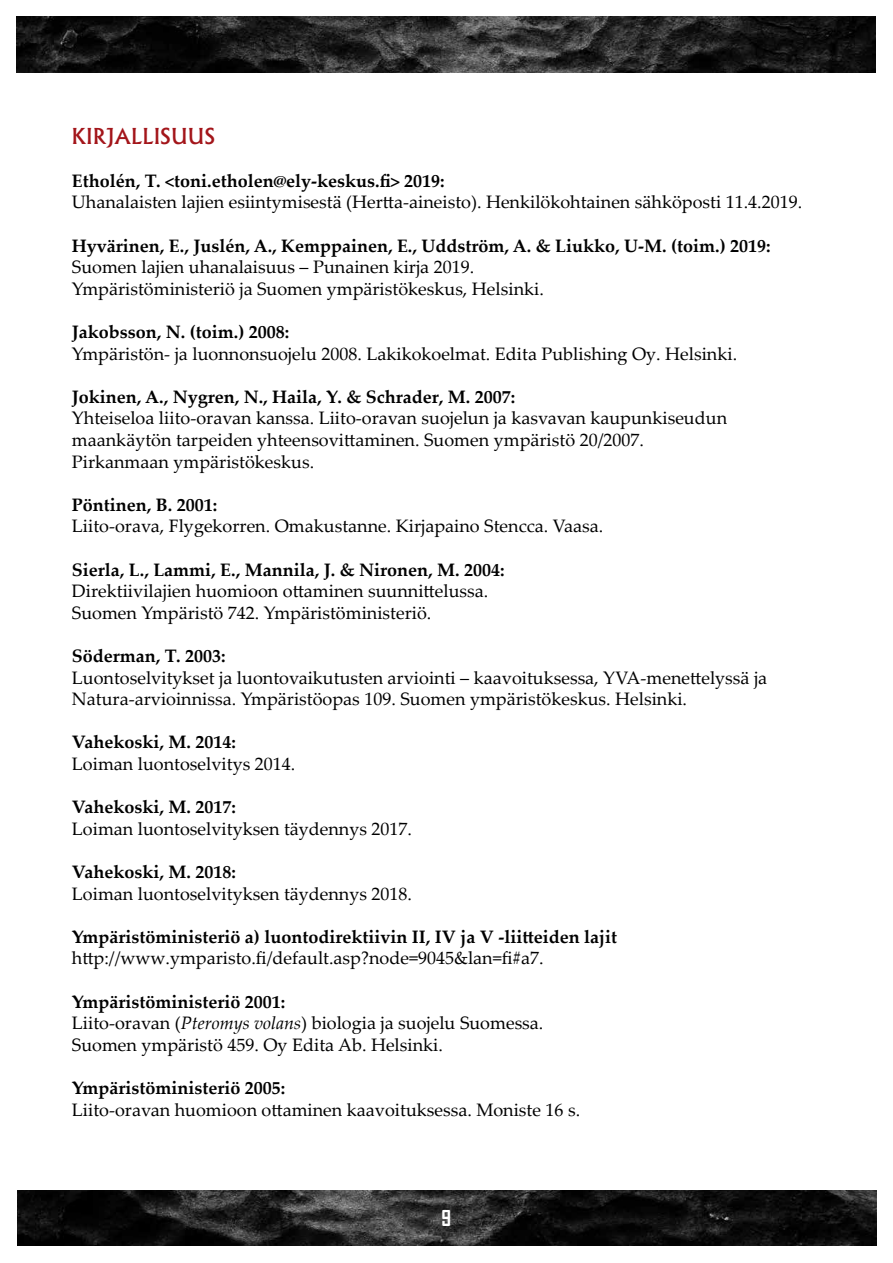
<style>
.page{position:relative;width:893px;height:1263px;background:#fff}
.page>*{position:absolute;margin:0;border:0;box-sizing:border-box;transform-origin:0 0}
.t1{font:500 21px "Albertus";color:#a3151a}
.t2{font:700 21px "Agency FB";color:#fff}
.t3{font:18px/21.6px "Palatino Linotype";color:#000}
.t4{font:700 18px "Palatino Linotype";color:#000}
.s1{font-weight:700}
.s2{font-style:italic}
</style>
<div class="page">
<img style="left:17px;top:17px;width:859px;height:55px">
<img style="left:17px;top:1191px;width:859px;height:55px">
<p class="t1" style="left:72px;top:123px;width:72px">KIRJALLISUUS</p>
<p class="t4" style="left:72px;top:168px;width:374px">Etholén, T. &lt;toni.etholen@ely-keskus.fi&gt; 2019:</p>
<p class="t3" style="left:72px;top:191px;width:732px">Uhanalaisten lajien esiintymisestä (Hertta-aineisto). Henkilökohtainen sähköposti 11.4.2019.</p>
<p class="t4" style="left:72px;top:233px;width:700px">Hyvärinen, E., Juslén, A., Kemppainen, E., Uddström, A. &amp; Liukko, U-M. (toim.) 2019:</p>
<p class="t3" style="left:72px;top:256px;width:473px">Suomen lajien uhanalaisuus – Punainen kirja 2019.<br>Ympäristöministeriö ja Suomen ympäristökeskus, Helsinki.</p>
<p class="t4" style="left:72px;top:319px;width:219px">Jakobsson, N. (toim.) 2008:</p>
<p class="t3" style="left:72px;top:342px;width:667px">Ympäristön- ja luonnonsuojelu 2008. Lakikokoelmat. Edita Publishing Oy. Helsinki.</p>
<p class="t4" style="left:72px;top:384px;width:445px">Jokinen, A., Nygren, N., Haila, Y. &amp; Schrader, M. 2007:</p>
<p class="t3" style="left:72px;top:407px;width:657px">Yhteiseloa liito-oravan kanssa. Liito-oravan suojelun ja kasvavan kaupunkiseudun maankäytön tarpeiden yhteensovittaminen. Suomen ympäristö 20/2007.<br>Pirkanmaan ympäristökeskus.</p>
<p class="t4" style="left:72px;top:492px;width:147px">Pöntinen, B. 2001:</p>
<p class="t3" style="left:72px;top:515px;width:533px">Liito-orava, Flygekorren. Omakustanne. Kirjapaino Stencca. Vaasa.</p>
<p class="t4" style="left:72px;top:557px;width:434px">Sierla, L., Lammi, E., Mannila, J. &amp; Nironen, M. 2004:</p>
<p class="t3" style="left:72px;top:580px;width:418px">Direktiivilajien huomioon ottaminen suunnittelussa.<br>Suomen Ympäristö 742. Ympäristöministeriö.</p>
<p class="t4" style="left:72px;top:643px;width:155px">Söderman, T. 2003:</p>
<p class="t3" style="left:72px;top:666px;width:697px">Luontoselvitykset ja luontovaikutusten arviointi – kaavoituksessa, YVA-menettelyssä ja<br>Natura-arvioinnissa. Ympäristöopas 109. Suomen ympäristökeskus. Helsinki.</p>
<p class="t4" style="left:72px;top:729px;width:166px">Vahekoski, M. 2014:</p>
<p class="t3" style="left:72px;top:752px;width:225px">Loiman luontoselvitys 2014.</p>
<p class="t4" style="left:72px;top:794px;width:166px">Vahekoski, M. 2017:</p>
<p class="t3" style="left:72px;top:817px;width:342px">Loiman luontoselvityksen täydennys 2017.</p>
<p class="t4" style="left:72px;top:859px;width:166px">Vahekoski, M. 2018:</p>
<p class="t3" style="left:72px;top:882px;width:342px">Loiman luontoselvityksen täydennys 2018.</p>
<p class="t4" style="left:72px;top:924px;width:547px">Ympäristöministeriö a) luontodirektiivin II, IV ja V -liitteiden lajit</p>
<p class="t3" style="left:72px;top:947px;width:473px">http://www.ymparisto.fi/default.asp?node=9045&amp;lan=fi#a7.</p>
<p class="t3" style="left:72px;top:990px;width:473px"><span class="s1">Ympäristöministeriö 2001:<br></span>Liito-oravan (<span class="s2">Pteromys volans</span>) biologia ja suojelu Suomessa.<br>Suomen ympäristö 459. Oy Edita Ab. Helsinki.</p>
<p class="t4" style="left:72px;top:1075px;width:215px">Ympäristöministeriö 2005:</p>
<p class="t3" style="left:72px;top:1098px;width:510px">Liito-oravan huomioon ottaminen kaavoituksessa. Moniste 16 s.</p>
<p class="t2" style="left:442px;top:1205px;width:11px">9</p>
</div>
